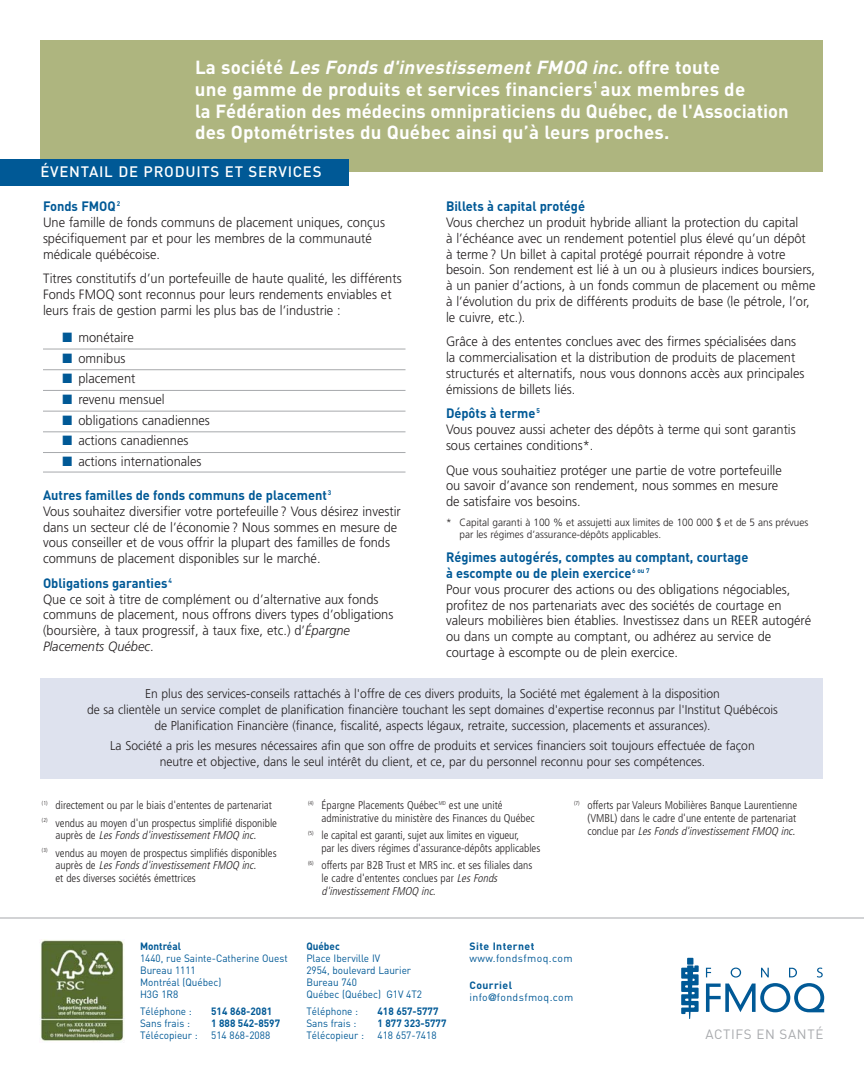
<style>
.page{position:relative;width:864px;height:1080px;background:#fff}
.page>*{position:absolute;margin:0;border:0;box-sizing:border-box;transform-origin:0 0}
.t1{font:700 18.75px/21.8px "DIN";letter-spacing:.01em;color:#fff}
.t2{font:500 15px "DIN";letter-spacing:.05em;color:#fff}
.t3{font:300 13.5px/15.8px "Frutiger";color:#231f20;scale:.95 1}
.t4{font:700 13.5px/15.8px "DIN";color:#005996;scale:.95 1}
.t5{font:13.35px "DIN";letter-spacing:.05em;color:#a7a9ac}
.t6{font:300 12.75px/15.8px "Frutiger";color:#231f20;text-align:center;scale:.95 1}
.t7{font:300 condensed 11.25px/12.8px "Frutiger";color:#231f20}
.t8{font:10.5px/12px "DIN";color:#005996;scale:.95 1}
.t9{font:300 10.5px/11.2px "Frutiger";color:#231f20;scale:.95 1}
.t10{font:700 10.5px "DIN";color:#005996;scale:.95 1}
.t11{font:10.5px/12px "DIN";letter-spacing:.035em;color:#005996}
.t12{font:700 10.5px "DIN";letter-spacing:.035em;color:#005996}
.s1{font-style:italic}
.s2{color:#005996}
.s3{font-weight:700}
.s4{font-family:"DIN Engschrift"}
</style>
<div class="page">
<div style="left:40px;top:40px;width:784px;height:132px;background:#aeb57f"></div>
<hr style="left:43px;top:349px;width:363px;height:1px;background:#a7a9ac">
<hr style="left:43px;top:369px;width:363px;height:1px;background:#a7a9ac">
<hr style="left:43px;top:390px;width:363px;height:1px;background:#a7a9ac">
<hr style="left:43px;top:411px;width:363px;height:1px;background:#a7a9ac">
<hr style="left:43px;top:431px;width:363px;height:1px;background:#a7a9ac">
<hr style="left:43px;top:452px;width:363px;height:1px;background:#a7a9ac">
<hr style="left:43px;top:472px;width:363px;height:1px;background:#a7a9ac">
<div style="left:40px;top:679px;width:784px;height:100px;background:#dee2ee"></div>
<div style="left:0;top:159px;width:348px;height:27px;background:#005996"></div>
<svg style="left:706px;top:968px;width:118px;height:44px"></svg>
<div style="left:687px;top:958px;width:6px;height:7px;background:#005996"></div>
<svg style="left:681px;top:965px;width:18px;height:54px"></svg>
<hr style="left:0;top:918px;width:864px;height:1px;background:#a7a9ac">
<img style="left:40px;top:939px;width:84px;height:103px">
<p class="t1" style="left:195px;top:58px;width:595px">L a s o c i é t é <span class="s1">Les Fonds d'investissement FMOQ inc.</span> o f f re t o u t e<br>une gamme de produits et services financiers<sup>1</sup> aux membres de<br>la Fédération des médecins omnipraticiens du Québec, de l'Association des Optométristes du Québec ainsi qu’à leurs proches.</p>
<p class="t2" style="left:40px;top:167px;width:283px">ÉVENTAIL DE PRODUITS ET SERVICES</p>
<p class="t4" style="left:446px;top:200px;width:148px">Billets à capital protégé</p>
<p class="t3" style="left:446px;top:216px;width:390px">Vous cherchez un produit hybride alliant la protection du capital<br>à l’échéance avec un rendement potentiel plus élevé qu’un dépôt à terme ? Un billet à capital protégé pourrait répondre à votre besoin. Son rendement est lié à un ou à plusieurs indices boursiers, à un panier d’actions, à un fonds commun de placement ou même à l’évolution du prix de différents produits de base (le pétrole, l’or, le cuivre, etc.).</p>
<p class="t3" style="left:446px;top:335px;width:379px">Grâce à des ententes conclues avec des firmes spécialisées dans la commercialisation et la distribution de produits de placement structurés et alternatifs, nous vous donnons accès aux principales émissions de billets liés.</p>
<p class="t4" style="left:446px;top:407px;width:100px">Dépôts à terme<sup>5</sup></p>
<p class="t3" style="left:446px;top:423px;width:370px">Vous pouvez aussi acheter des dépôts à terme qui sont garantis sous certaines conditions*.</p>
<p class="t3" style="left:446px;top:463px;width:355px">Que vous souhaitiez protéger une partie de votre portefeuille ou savoir d’avance son rendement, nous sommes en mesure de satisfaire vos besoins.</p>
<p class="t9" style="left:460px;top:518px;width:369px;text-indent:-14px">* Capital garanti à 100 % et assujetti aux limites de 100 000 $ et de 5 ans prévues par les régimes d’assurance-dépôts applicables.</p>
<p class="t4" style="left:446px;top:551px;width:320px">Régimes autogérés, comptes au comptant, courtage à escompte ou de plein exercice<sup>6</sup> <sup>ou</sup> <sup>7</sup></p>
<p class="t3" style="left:446px;top:582px;width:386px">Pour vous procurer des actions ou des obligations négociables, profitez de nos partenariats avec des sociétés de courtage en valeurs mobilières bien établies. Investissez dans un REER autogéré ou dans un compte au comptant, ou adhérez au service de courtage à escompte ou de plein exercice.</p>
<p class="t6" style="left:87px;top:687px;width:729px">En plus des services-conseils rattachés à l'offre de ces divers produits, la Société met également à la disposition<br>de sa clientèle un service complet de planification financière touchant les sept domaines d'expertise reconnus par l'Institut Québécois de Planification Financière (finance, fiscalité, aspects légaux, retraite, succession, placements et assurances).</p>
<p class="t6" style="left:110px;top:739px;width:680px">La Société a pris les mesures nécessaires afin que son offre de produits et services financiers soit toujours effectuée de façon neutre et objective, dans le seul intérêt du client, et ce, par du personnel reconnu pour ses compétences.</p>
<p class="t7" style="left:42px;top:798px;width:237px;line-height:17.2px"><sup>(1)</sup> directement ou par le biais d'ententes de partenariat <sup>(2)</sup> vendus au moyen d'un prospectus simplifié disponible</p>
<p class="t7" style="left:42px;top:828px;width:236px;line-height:17.2px;text-align:center">a u p r è s d e <span class="s1">LesFondsd'investissementFMOQ inc.<br></span><sup>(3)</sup> vendus au moyen de prospectus simplifiés disponibles</p>
<p class="t7" style="left:55px;top:860px;width:204px">a u p r è s d e <span class="s1">LesFondsd'investissementFMOQ inc. </span>et des diverses sociétés émettrices</p>
<p class="t4" style="left:43px;top:200px;width:83px">Fonds FMOQ<sup>2</sup></p>
<p class="t3" style="left:43px;top:216px;width:361px">Une famille de fonds communs de placement uniques, conçus spécifiquement par et pour les membres de la communauté médicale québécoise.</p>
<p class="t3" style="left:43px;top:272px;width:379px">Titres constitutifs d’un portefeuille de haute qualité, les différents<br>Fonds FMOQ sont reconnus pour leurs rendements enviables et leurs frais de gestion parmi les plus bas de l’industrie :</p>
<p class="t3" style="left:62px;top:330px;width:77px"><span class="s2">■</span> monétaire</p>
<p class="t3" style="left:62px;top:351px;width:68px"><span class="s2">■</span> omnibus</p>
<p class="t3" style="left:62px;top:372px;width:78px"><span class="s2">■</span> placement</p>
<p class="t3" style="left:62px;top:392px;width:109px"><span class="s2">■</span> revenu mensuel</p>
<p class="t3" style="left:62px;top:413px;width:157px"><span class="s2">■</span> obligations canadiennes</p>
<p class="t3" style="left:62px;top:434px;width:134px"><span class="s2">■</span> actions canadiennes</p>
<p class="t3" style="left:62px;top:455px;width:148px"><span class="s2">■</span> actions internationales</p>
<p class="t4" style="left:43px;top:489px;width:305px">Autres familles de fonds communs de placement <sup>3</sup></p>
<p class="t3" style="left:43px;top:504px;width:378px">Vous souhaitez diversifier votre portefeuille ? Vous désirez investir dans un secteur clé de l’économie ? Nous sommes en mesure de vous conseiller et de vous offrir la plupart des familles de fonds communs de placement disponibles sur le marché.</p>
<p class="t4" style="left:43px;top:577px;width:137px">Obligations garanties <sup>4</sup></p>
<p class="t3" style="left:43px;top:592px;width:370px">Que ce soit à titre de complément ou d’alternative aux fonds communs de placement, nous offrons divers types d’obligations (boursière, à taux progressif, à taux fixe, etc.) d’<span class="s1">Épargne Placements Québec</span>.</p>
<p class="t7" style="left:322px;top:800px;width:215px;text-indent:-13px"><sup>(4)</sup> Épargne Placements Québec<sup>MD</sup> est une unité administrative du ministère des Finances du Québec</p>
<p class="t7" style="left:322px;top:830px;width:220px;text-indent:-13px"><sup>(5)</sup> le capital est garanti, sujet aux limites en vigueur,<br>par les divers régimes d'assurance-dépôts applicables</p>
<p class="t7" style="left:322px;top:860px;width:212px;text-indent:-13px"><sup>(6)</sup> offerts par B2B Trust et MRS inc. et ses filiales dans le cadre d'ententes conclues par <span class="s1">LesFonds d'investissementFMOQ inc.</span></p>
<p class="t7" style="left:588px;top:800px;width:211px;text-align:justify;text-indent:-14px"><sup>(7)</sup> offerts par Valeurs Mobilières Banque Laurentienne (VMBL) dans le cadre d'une entente de partenariat c o n c l u e p a r <span class="s1">LesFondsd'investissementFMOQ inc.</span></p>
<p class="t10" style="left:140px;top:943px;width:45px">Montréal</p>
<p class="t8" style="left:140px;top:953px;width:157px">1440, rue Sainte-Catherine Ouest<br>Bureau 1111<br>Montréal (Québec)<br>H3G 1R8</p>
<p class="t8" style="left:140px;top:1007px;width:56px">Téléphone :</p>
<p class="t10" style="left:211px;top:1008px;width:66px">514 868-2081</p>
<p class="t8" style="left:140px;top:1019px;width:54px">Sans frais :</p>
<p class="t10" style="left:211px;top:1020px;width:74px">1 888 542-8597</p>
<p class="t8" style="left:140px;top:1031px;width:62px">Télécopieur :</p>
<p class="t8" style="left:211px;top:1031px;width:64px">514 868-2088</p>
<p class="t5" style="left:705px;top:1029px;width:120px">ACTIFS EN SANTÉ</p>
<p class="t10" style="left:306px;top:943px;width:37px">Québec</p>
<p class="t8" style="left:306px;top:953px;width:123px">Place Iberville IV<br>2954, boulevard Laurier<br>Bureau 740<br>Québec (Québec) G1V 4T2</p>
<p class="t8" style="left:306px;top:1007px;width:56px">Téléphone :</p>
<p class="t10" style="left:378px;top:1008px;width:66px">418 657-5777</p>
<p class="t8" style="left:306px;top:1019px;width:54px">Sans frais :</p>
<p class="t10" style="left:378px;top:1020px;width:74px">1 877 323-5777</p>
<p class="t8" style="left:306px;top:1031px;width:62px">Télécopieur :</p>
<p class="t8" style="left:378px;top:1031px;width:64px">418 657-7418</p>
<p class="t12" style="left:470px;top:943px;width:66px">Site Internet</p>
<p class="t11" style="left:470px;top:953px;width:105px">www.fondsfmoq.com</p>
<p class="t11" style="left:470px;top:980px;width:105px"><span class="s3">Courriel </span>info<span class="s4">@</span>fondsfmoq.com</p>
</div>
